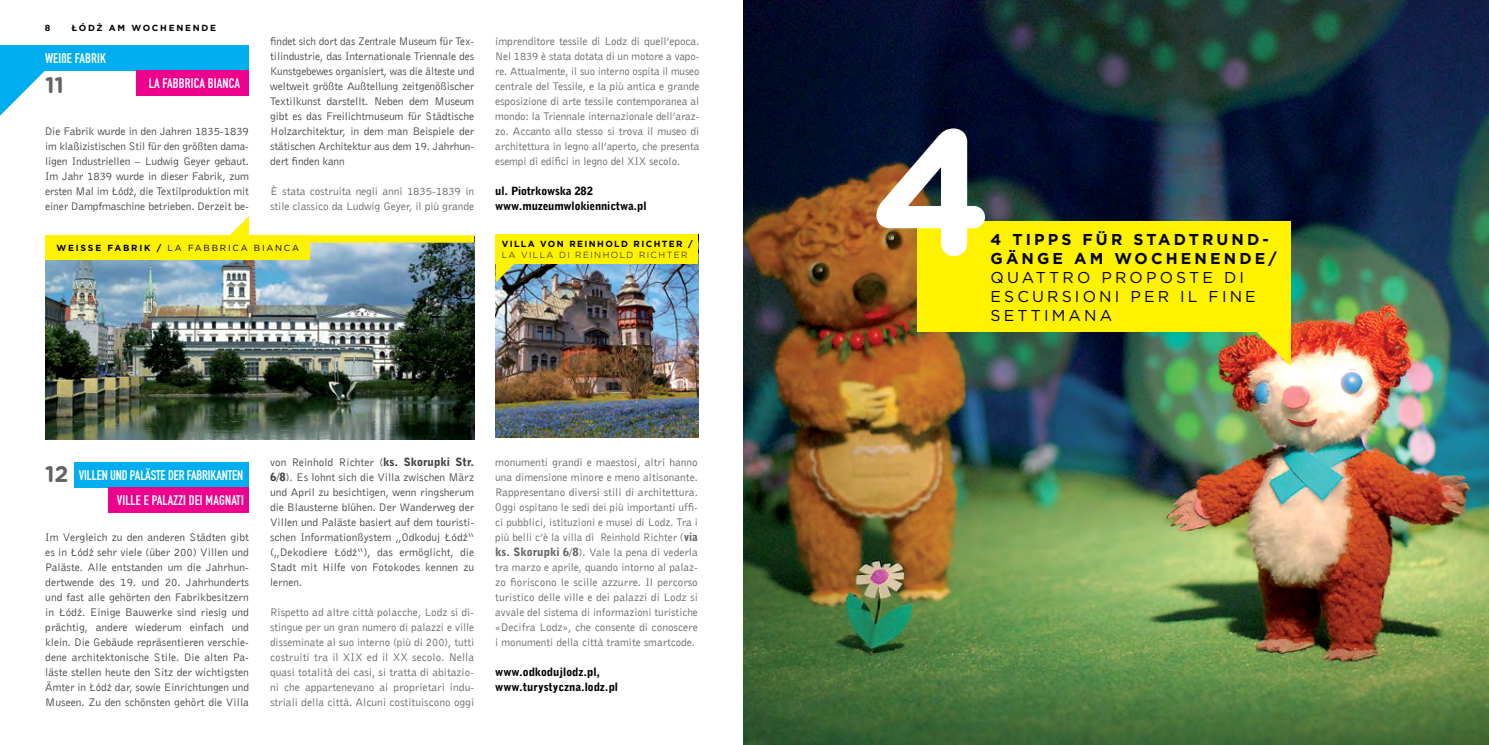
<style>
.page{position:relative;width:1489px;height:745px;background:#fff}
.page>*{position:absolute;margin:0;border:0;box-sizing:border-box;transform-origin:0 0}
.t1{font:700 177.88px "Gotham Rounded";color:#fff}
.t2{font:700 22.5px "Gotham Rounded";color:#636466}
.t3{font:15.75px "Gotham";letter-spacing:.2em;color:#000}
.t4{font:700 15.75px/18.9px "Gotham";letter-spacing:.2em;color:#000}
.t5{font:13.75px "DIN Engschrift LT";letter-spacing:.01em;color:#fff}
.t6{font:13.75px "DIN Engschrift LT";letter-spacing:-.01em;color:#fff}
.t7{font:11.25px/15px "Bell Gothic EU";color:#414042;text-align:justify}
.t8{font:11.25px/15px "Bell Gothic EU";letter-spacing:-.01em;color:#636466;text-align:justify}
.t9{font:11.25px/15px "Bell Gothic Blk EU";letter-spacing:-.01em;color:#000}
.t10{font:700 8.88px "Gotham";letter-spacing:.16em;color:#000}
.t11{font:300 8.88px "Gotham";letter-spacing:.16em;color:#000}
.t12{font:8.88px "Gotham";letter-spacing:.2em;color:#000}
.t13{font:700 8.88px "Gotham";letter-spacing:.2em;color:#000}
.s1{font-weight:700}
.s2{font-family:"Bell Gothic Blk EU"}
</style>
<div class="page">
<div style="left:0;top:45px;width:249px;height:25px;background:#00aeef"></div>
<div style="left:74px;top:461px;width:174px;height:26px;background:#00aeef"></div>
<div style="left:136px;top:70px;width:113px;height:25px;background:#ec008c"></div>
<div style="left:108px;top:487px;width:140px;height:25px;background:#ec008c"></div>
<svg style="left:0;top:70px;width:46px;height:46px"></svg>
<img style="left:45px;top:242px;width:429px;height:197px">
<img style="left:495px;top:263px;width:203px;height:174px">
<div style="left:45px;top:235px;width:264px;height:24px;background:#fff200"></div>
<div style="left:495px;top:234px;width:203px;height:29px;background:#fff200"></div>
<svg style="left:230px;top:216px;width:19px;height:19px"></svg>
<svg style="left:495px;top:263px;width:20px;height:19px"></svg>
<img style="left:743px;top:0;width:745px;height:744px">
<div style="left:917px;top:221px;width:373px;height:111px;background:#fff200"></div>
<svg style="left:1256px;top:332px;width:34px;height:34px"></svg>
<div style="left:45px;top:235px;width:429px;height:7px;background:#fff200"></div>
<p class="t10" style="left:45px;top:22px;width:7px">8</p>
<p class="t13" style="left:72px;top:22px;width:146px">ŁÓDŻ AM WOCHENENDE</p>
<p class="t5" style="left:45px;top:50px;width:62px">Weiße FABRIK</p>
<h2 class="t2" style="left:45px;top:68px;width:20px">11</h2>
<p class="t5" style="left:149px;top:75px;width:93px">LA FABBRICA BIANCA</p>
<p class="t7" style="left:45px;top:123px;width:205px">Die Fabrik wurde in den Jahren 1835-1839 im klaßizistischen Stil für den größten dama&shy;ligen Industriellen – Ludwig Geyer gebaut.<br>Im Jahr 1839 wurde in dieser Fabrik, zum ersten Mal im Łódź, die Textilproduktion mit einer Dampfmaschine betrieben. Derzeit be-</p>
<p class="t7" style="left:270px;top:33px;width:205px">findet sich dort das Zentrale Museum für Tex&shy;tilindustrie, das Internationale Triennale des Kunstgebewes organisiert, was die älteste und weltweit größte Außtellung zeitgenößischer Textilkunst darstellt. Neben dem Museum gibt es das Freilichtmuseum für Städtische Holzarchitektur, in dem man Beispiele der stätischen Architektur aus dem 19. Jahrhun&shy;dert finden kann</p>
<p class="t8" style="left:270px;top:183px;width:205px">È stata costruita negli anni 1835-1839 in stile classico da Ludwig Geyer, il più grande</p>
<p class="t8" style="left:495px;top:33px;width:206px">imprenditore tessile di Lodz di quell’epoca.<br>Nel 1839 è stata dotata di un motore a vapo&shy;re. Attualmente, il suo interno ospita il museo centrale del Tessile, e la più antica e grande esposizione di arte tessile contemporanea al mondo: la Triennale internazionale dell’araz&shy;zo. Accanto allo stesso si trova il museo di architettura in legno all’aperto, che presenta esempi di edifici in legno del XIX secolo.</p>
<p class="t9" style="left:495px;top:184px;width:153px">ul. Piotrkowska 282 www.muzeumwlokiennictwa.pl</p>
<p class="t10" style="left:57px;top:242px;width:9px">WEISSE</p>
<p class="t10" style="left:107px;top:242px;width:31px">FABRIK</p>
<p class="t12" style="left:157px;top:242px;width:144px"><span class="s1">/</span> LA FABBRICA BIANCA</p>
<p class="t10" style="left:501px;top:238px;width:193px">VILL A VON R EINHOL D R ICHTER /</p>
<p class="t11" style="left:501px;top:249px;width:8px">LA</p>
<p class="t11" style="left:521px;top:249px;width:8px">VILLA</p>
<p class="t11" style="left:559px;top:249px;width:6px">DI</p>
<p class="t11" style="left:575px;top:249px;width:15px">REIN</p>
<p class="t11" style="left:602px;top:249px;width:17px">HOLD</p>
<p class="t11" style="left:639px;top:249px;width:36px">RI CHTER</p>
<h2 class="t2" style="left:45px;top:457px;width:25px">12</h2>
<p class="t6" style="left:79px;top:466px;width:166px">VILLEN UND PALÄSTE DER FABRIKANTEN</p>
<p class="t5" style="left:117px;top:492px;width:127px">VILLE E PALAZZI DEI MAGNATI</p>
<p class="t7" style="left:45px;top:528px;width:205px">Im Vergleich zu den anderen Städten gibt es in Łódź sehr viele (über 200) Villen und Paläste. Alle entstanden um die Jahrhun&shy;dertwende des 19. und 20. Jahrhunderts und fast alle gehörten den Fabrikbesitzern in Łódź. Einige Bauwerke sind riesig und prächtig, andere wiederum einfach und klein. Die Gebäude repräsentieren verschie&shy;dene architektonische Stile. Die alten Pa&shy;läste stellen heute den Sitz der wichtigsten Ämter in Łódź dar, sowie Einrichtungen und Museen. Zu den schönsten gehört die Villa</p>
<p class="t7" style="left:270px;top:453px;width:206px">von Reinhold Richter (<span class="s2">ks. Skorupki Str.<br>6/8</span>). Es lohnt sich die Villa zwischen März und April zu besichtigen, wenn ringsherum die Blausterne blühen. Der Wanderweg der Villen und Paläste basiert auf dem touristi&shy;schen Informationßystem „Odkoduj Łódź“ („Dekodiere Łódź“), das ermöglicht, die Stadt mit Hilfe von Fotokodes kennen zu lernen.</p>
<p class="t8" style="left:270px;top:603px;width:206px">Rispetto ad altre città polacche, Lodz si di&shy;stingue per un gran numero di palazzi e ville disseminate al suo interno (più di 200), tutti costruiti tra il XIX ed il XX secolo. Nella quasi totalità dei casi, si tratta di abitazio&shy;ni che appartenevano ai proprietari indu&shy;striali della città. Alcuni costituiscono oggi</p>
<p class="t8" style="left:495px;top:453px;width:204px">monumenti grandi e maestosi, altri hanno una dimensione minore e meno altisonante.<br>Rappresentano diversi stili di architettura.<br>Oggi ospitano le sedi dei più importanti uffi&shy;ci pubblici, istituzioni e musei di Lodz. Tra i più belli c’è la villa di Reinhold Richter (<span class="s2">via ks. Skorupki 6/8</span>). Vale la pena di vederla tra marzo e aprile, quando intorno al palaz&shy;zo fioriscono le scille azzurre. Il percorso turistico delle ville e dei palazzi di Lodz si avvale del sistema di informazioni turistiche «Decifra Lodz», che consente di conoscere i monumenti della città tramite smartcode.</p>
<p class="t9" style="left:495px;top:664px;width:124px">www.odkodujlodz.pl, www.turystyczna.lodz.pl</p>
<h1 class="t1" style="left:870px;top:61px;width:124px">4</h1>
<h3 class="t4" style="left:990px;top:230px;width:288px">4 TIPPS F ÜR STADTRUND-<br>GÄNGE AM WOCHENENDE/</h3>
<h3 class="t3" style="left:990px;top:267px;width:31px">QUATTRO</h3>
<h3 class="t3" style="left:1101px;top:267px;width:73px">PRO POSTE</h3>
<h3 class="t3" style="left:1223px;top:267px;width:10px">DI</h3>
<h3 class="t3" style="left:990px;top:286px;width:14px">ESCURSIONI</h3>
<h3 class="t3" style="left:1130px;top:286px;width:27px">PER</h3>
<h3 class="t3" style="left:1179px;top:286px;width:9px">IL</h3>
<h3 class="t3" style="left:1208px;top:286px;width:13px">FINE</h3>
<h3 class="t3" style="left:990px;top:305px;width:15px">SETTIMANA</h3>
</div>
